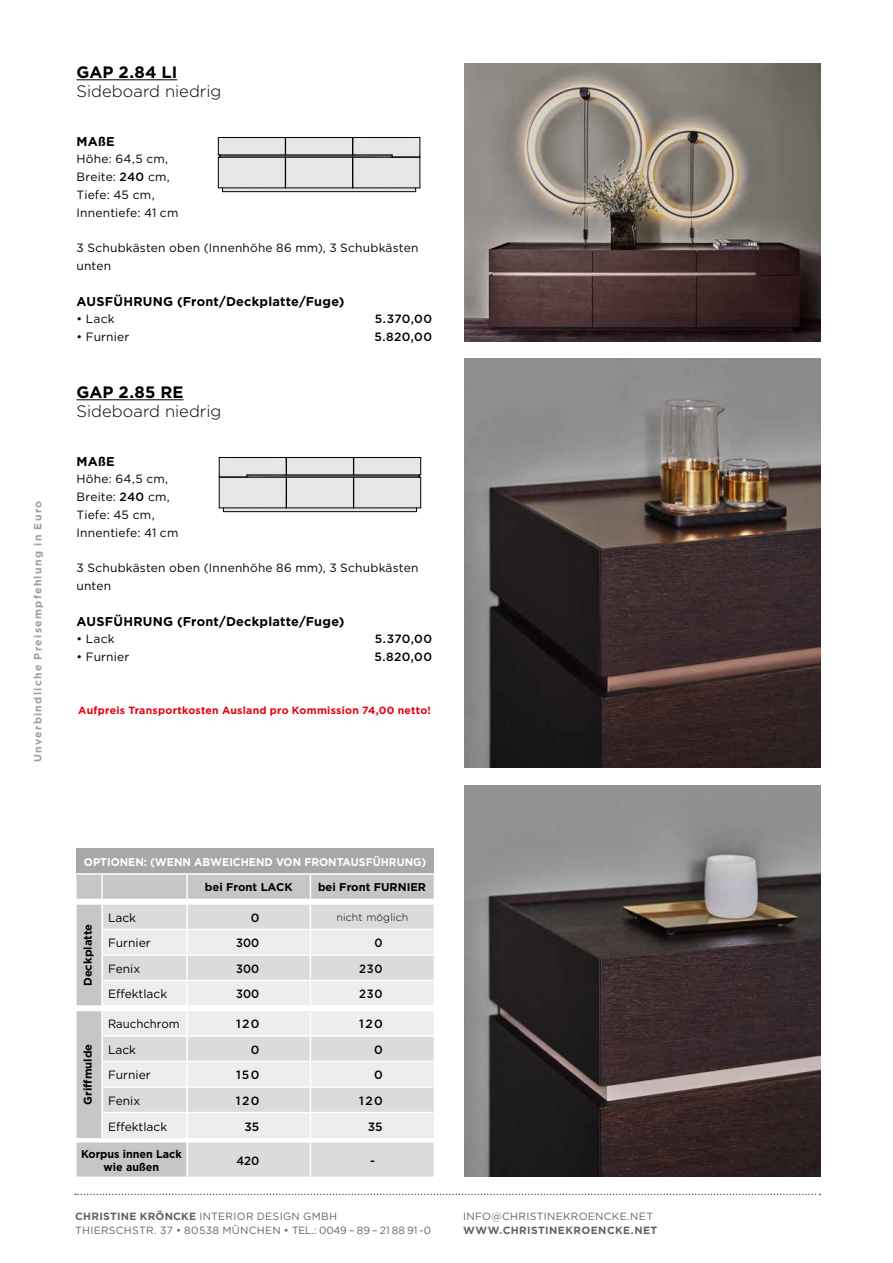
<style>
.page{position:relative;width:893px;height:1263px;background:#fff}
.page>*{position:absolute;margin:0;border:0;box-sizing:border-box;transform-origin:0 0}
.t1{font:300 16.5px "Gotham";color:#000}
.t2{font:700 16.5px "Gotham";letter-spacing:.005em;color:#000}
.t3{font:700 12.75px "Gotham";letter-spacing:.02em;color:#000}
.t4{font:12px/17.7px "Gotham";letter-spacing:.015em;color:#000}
.t5{font:500 12px "Gotham";letter-spacing:.035em;color:#000}
.t6{font:500 12px "Gotham";letter-spacing:.035em;color:#000;scale:.93 1}
.t7{font:12px "Gotham";letter-spacing:.015em;color:#000;scale:.95 1}
.t8{font:500 12px "Gotham";letter-spacing:.035em;color:#000;scale:.94 1}
.t9{font:700 11.25px "Gotham";color:#000}
.t10{font:700 11.25px "Gotham";color:#fff;scale:.95 1}
.t11{font:700 11.25px/13.5px "Gotham";color:#000;text-align:center;scale:.96 1}
.t12{font:10.5px/13.5px "Gotham";letter-spacing:.03em;color:#626463}
.t13{font:700 10.5px "Gotham";letter-spacing:.025em;color:#e7000e}
.t14{font:700 10.5px "Gotham";letter-spacing:.125em;color:#9d9e9e}
.t15{font:700 10.5px "Gotham";letter-spacing:.04em;color:#626463}
.t16{font:300 10.5px "Gotham";letter-spacing:.01em;color:#000}
.t17{font:8.55px/9.8px "Arial";color:#000;text-align:center}
.s1{font-weight:500}
.s2{font-weight:700}
</style>
<div class="page">
<svg style="left:75px;top:1193px;width:745px;height:2px"></svg>
<hr style="left:77px;top:80px;width:100px;height:1px;background:#000">
<hr style="left:77px;top:399px;width:107px;height:1px;background:#000">
<svg style="left:218px;top:137px;width:203px;height:55px;background:#cbcbcb"></svg>
<svg style="left:219px;top:457px;width:202px;height:55px;background:#ccc"></svg>
<hr style="left:354px;top:508px;width:67px;height:1px;background:#000">
<div style="left:77px;top:848px;width:357px;height:26px;background:#a7a9a9"></div>
<svg style="left:102px;top:1142px;width:332px;height:34px;background:#d5d6d6"></svg>
<hr style="left:77px;top:873px;width:25px;height:2px;background:#fff">
<hr style="left:102px;top:873px;width:85px;height:2px;background:#fff">
<hr style="left:187px;top:873px;width:123px;height:2px;background:#fff">
<hr style="left:310px;top:873px;width:124px;height:2px;background:#fff">
<hr style="left:186px;top:1142px;width:2px;height:34px;background:#fff">
<hr style="left:310px;top:1142px;width:1px;height:34px;background:#fff">
<svg style="left:77px;top:875px;width:357px;height:263px;background:#e1e2e2"></svg>
<hr style="left:102px;top:1005px;width:85px;height:2px;background:#fff">
<hr style="left:187px;top:1005px;width:123px;height:2px;background:#fff">
<hr style="left:310px;top:1005px;width:124px;height:2px;background:#fff">
<img style="left:465px;top:64px;width:356px;height:277px">
<img style="left:465px;top:785px;width:356px;height:391px">
<img style="left:465px;top:359px;width:356px;height:409px">
<p class="t14" style="left:32px;top:762px;width:263px;rotate:-90deg">Unverbindliche Preisempfehlung in Euro</p>
<h1 class="t2" style="left:77px;top:62px;width:102px">GAP 2.84 LI</h1>
<h1 class="t1" style="left:77px;top:82px;width:146px">Sideboard niedrig</h1>
<p class="t3" style="left:77px;top:134px;width:40px">MAßE</p>
<p class="t4" style="left:77px;top:150px;width:103px">Höhe: 64,5 cm,<br>Breite: <span class="s1">240</span> cm,<br>Tiefe: 45 cm,<br>Innentiefe: 41 cm</p>
<p class="t4" style="left:77px;top:239px;width:343px">3 Schubkästen oben (Innenhöhe 86 mm), 3 Schubkästen unten</p>
<p class="t3" style="left:77px;top:294px;width:269px">AUSFÜHRUNG (Front/Deckplatte/Fuge)</p>
<p class="t4" style="left:77px;top:310px;width:40px">• Lack</p>
<p class="t5" style="left:375px;top:312px;width:59px">5.370,00</p>
<p class="t4" style="left:77px;top:328px;width:54px">• Furnier</p>
<p class="t5" style="left:374px;top:330px;width:59px">5.820,00</p>
<p class="t17" style="left:155px;top:210px;width:16px">180</p>
<h1 class="t2" style="left:77px;top:382px;width:109px">GAP 2.85 RE</h1>
<h1 class="t1" style="left:77px;top:402px;width:146px">Sideboard niedrig</h1>
<p class="t3" style="left:77px;top:454px;width:40px">MAßE</p>
<p class="t4" style="left:77px;top:470px;width:103px">Höhe: 64,5 cm,<br>Breite: <span class="s1">240</span> cm,<br>Tiefe: 45 cm,<br>Innentiefe: 41 cm</p>
<p class="t4" style="left:77px;top:559px;width:343px">3 Schubkästen oben (Innenhöhe 86 mm), 3 Schubkästen unten</p>
<p class="t3" style="left:77px;top:614px;width:269px">AUSFÜHRUNG (Front/Deckplatte/Fuge)</p>
<p class="t4" style="left:77px;top:630px;width:40px">• Lack</p>
<p class="t5" style="left:375px;top:632px;width:59px">5.370,00</p>
<p class="t4" style="left:77px;top:648px;width:54px">• Furnier</p>
<p class="t5" style="left:374px;top:650px;width:59px">5.820,00</p>
<p class="t17" style="left:134px;top:478px;width:59px">Low-Sideboard<br>240</p>
<p class="t13" style="left:78px;top:705px;width:354px">Aufpreis Transportkosten Ausland pro Kommission 74,00 netto!</p>
<p class="t10" style="left:84px;top:855px;width:362px">OPTIONEN: (WENN ABWEICHEND VON FRONTAUSFÜHRUNG)</p>
<p class="t9" style="left:205px;top:881px;width:89px">bei Front LACK</p>
<p class="t9" style="left:318px;top:881px;width:110px">bei Front FURNIER</p>
<p class="t9" style="left:81px;top:986px;width:64px;rotate:-90deg">Deckplatte</p>
<p class="t4" style="left:108px;top:908px;width:30px">Lack</p>
<p class="t5" style="left:251px;top:911px;width:10px">0</p>
<p class="t16" style="left:337px;top:912px;width:73px">nicht möglich</p>
<p class="t4" style="left:108px;top:934px;width:44px">Furnier</p>
<p class="t6" style="left:236px;top:936px;width:27px">300</p>
<p class="t6" style="left:375px;top:936px;width:10px">0</p>
<p class="t4" style="left:108px;top:959px;width:34px">Fenix</p>
<p class="t6" style="left:236px;top:962px;width:27px">300</p>
<p class="t6" style="left:359px;top:962px;width:27px">230</p>
<p class="t4" style="left:108px;top:985px;width:61px">Effektlack</p>
<p class="t6" style="left:236px;top:987px;width:27px">300</p>
<p class="t6" style="left:359px;top:987px;width:27px">230</p>
<p class="t7" style="left:108px;top:1017px;width:77px">Rauchchrom</p>
<p class="t5" style="left:236px;top:1017px;width:25px">120</p>
<p class="t5" style="left:359px;top:1017px;width:25px">120</p>
<p class="t4" style="left:108px;top:1040px;width:30px">Lack</p>
<p class="t5" style="left:251px;top:1043px;width:10px">0</p>
<p class="t5" style="left:374px;top:1043px;width:10px">0</p>
<p class="t4" style="left:108px;top:1066px;width:44px">Furnier</p>
<p class="t5" style="left:236px;top:1068px;width:25px">150</p>
<p class="t5" style="left:374px;top:1068px;width:10px">0</p>
<p class="t4" style="left:108px;top:1091px;width:34px">Fenix</p>
<p class="t5" style="left:236px;top:1094px;width:25px">120</p>
<p class="t5" style="left:359px;top:1094px;width:25px">120</p>
<p class="t4" style="left:108px;top:1117px;width:61px">Effektlack</p>
<p class="t5" style="left:244px;top:1120px;width:16px">35</p>
<p class="t5" style="left:368px;top:1120px;width:16px">35</p>
<p class="t11" style="left:81px;top:1146px;width:107px">Korpus innen Lack wie außen</p>
<p class="t8" style="left:236px;top:1153px;width:26px">420</p>
<p class="t5" style="left:370px;top:1153px;width:6px">-</p>
<p class="t9" style="left:81px;top:1105px;width:63px;rotate:-90deg">Griffmulde</p>
<p class="t12" style="left:75px;top:1210px;width:358px"><span class="s2">CHRISTINE KRÖNCKE</span> INTERIOR DESIGN GMBH<br>THIERSCHSTR. 37 • 80538 MÜNCHEN • TEL.: 0049 – 89 – 21 88 91 -0</p>
<p class="t12" style="left:463px;top:1210px;width:191px">INFO@CHRISTINEKROENCKE.NET</p>
<p class="t15" style="left:463px;top:1224px;width:196px">WWW.CHRISTINEKROENCKE.NET</p>
</div>
